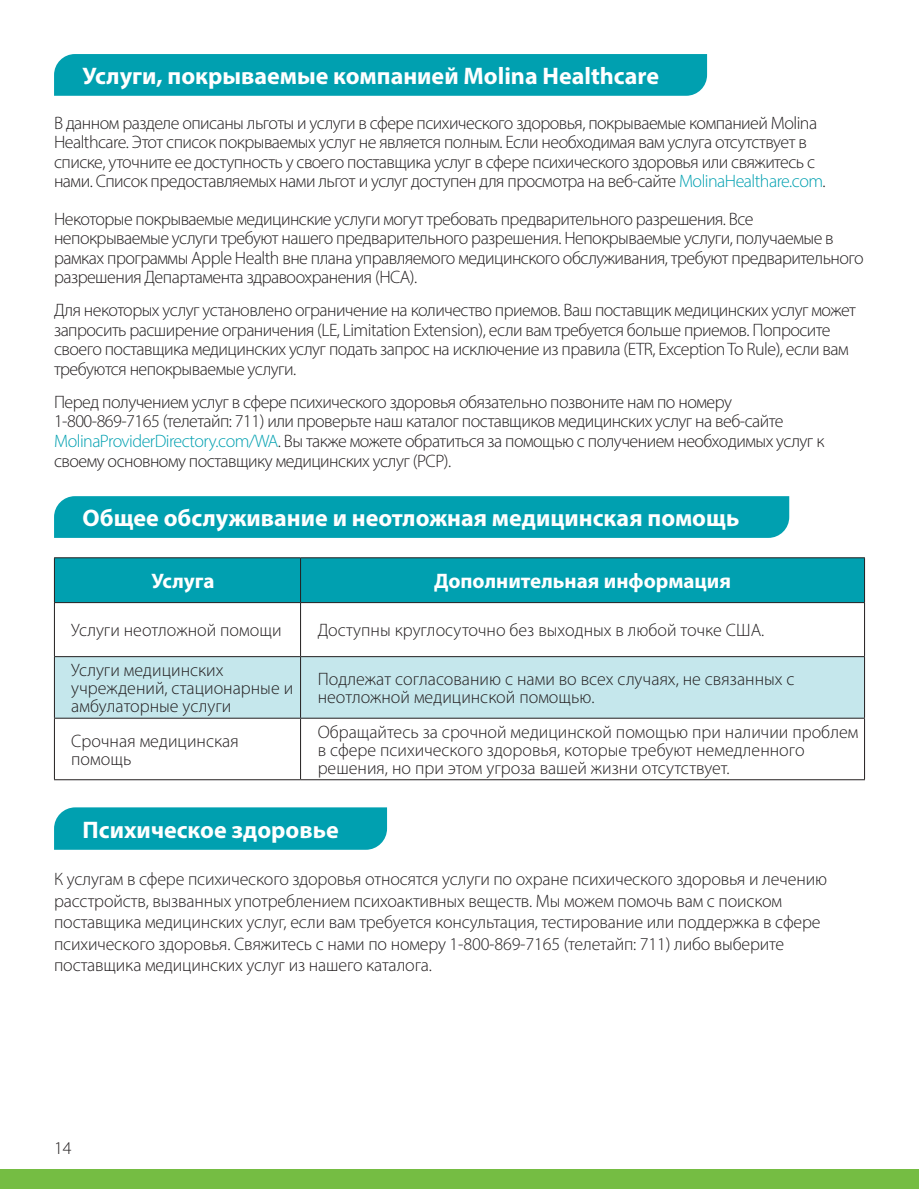
<style>
.page{position:relative;width:919px;height:1189px;background:#fff}
.page>*{position:absolute;margin:0;border:0;box-sizing:border-box;transform-origin:0 0}
.t1{font:700 24px "Myriad Pro";color:#fff}
.t2{font:700 21px "Myriad Pro";color:#fff}
.t3{font:300 18px/19.5px "Myriad Pro";letter-spacing:-.03em;color:#231f20}
.t4{font:300 18px/18px "Myriad Pro";color:#231f20}
.t5{font:300 18px/21.6px "Myriad Pro";letter-spacing:-.01em;color:#231f20}
.s1{color:#00a0b0}
</style>
<div class="page">
<div style="left:0;top:1168px;width:918px;height:20px;background:#75bd43"></div>
<div style="left:54px;top:54px;width:652px;height:42px;background:#00a0b0"></div>
<div style="left:54px;top:496px;width:734px;height:41px;background:#00a0b0"></div>
<div style="left:55px;top:558px;width:808px;height:44px;background:#00a0b0"></div>
<div style="left:55px;top:657px;width:808px;height:60px;background:#c5e7ec"></div>
<hr style="left:54px;top:557px;width:246px;height:1px;background:#231f20">
<hr style="left:54px;top:558px;width:1px;height:44px;background:#231f20">
<hr style="left:300px;top:557px;width:564px;height:1px;background:#231f20">
<hr style="left:300px;top:558px;width:1px;height:44px;background:#231f20">
<hr style="left:863px;top:558px;width:1px;height:44px;background:#231f20">
<hr style="left:54px;top:602px;width:246px;height:1px;background:#231f20">
<hr style="left:54px;top:602px;width:1px;height:54px;background:#231f20">
<hr style="left:300px;top:602px;width:564px;height:1px;background:#231f20">
<hr style="left:300px;top:602px;width:1px;height:54px;background:#231f20">
<hr style="left:863px;top:602px;width:1px;height:54px;background:#231f20">
<hr style="left:54px;top:656px;width:246px;height:1px;background:#231f20">
<hr style="left:54px;top:656px;width:1px;height:61px;background:#231f20">
<hr style="left:300px;top:656px;width:564px;height:1px;background:#231f20">
<hr style="left:300px;top:656px;width:1px;height:61px;background:#231f20">
<hr style="left:863px;top:656px;width:1px;height:61px;background:#231f20">
<hr style="left:54px;top:717px;width:246px;height:1px;background:#231f20">
<hr style="left:54px;top:718px;width:1px;height:61px;background:#231f20">
<hr style="left:300px;top:717px;width:564px;height:1px;background:#231f20">
<hr style="left:300px;top:718px;width:1px;height:61px;background:#231f20">
<hr style="left:863px;top:718px;width:1px;height:61px;background:#231f20">
<hr style="left:54px;top:779px;width:246px;height:1px;background:#231f20">
<hr style="left:300px;top:779px;width:564px;height:1px;background:#231f20">
<div style="left:54px;top:807px;width:333px;height:42px;background:#00a0b0"></div>
<h2 class="t1" style="left:83px;top:60px;width:577px">Услуги, покрываемые компанией Molina Healthcare</h2>
<p class="t3" style="left:54px;top:113px;width:772px">В данном разделе описаны льготы и услуги в сфере психического здоровья, покрываемые компанией Molina Healthcare. Этот список покрываемых услуг не является полным. Если необходимая вам услуга отсутствует в списке, уточните ее доступность у своего поставщика услуг в сфере психического здоровья или свяжитесь с нами. Список предоставляемых нами льгот и услуг доступен для просмотра на веб-сайте <span class="s1">MolinaHealthare.com</span>.</p>
<p class="t3" style="left:54px;top:209px;width:810px">Некоторые покрываемые медицинские услуги могут требовать предварительного разрешения. Все непокрываемые услуги требуют нашего предварительного разрешения. Непокрываемые услуги, получаемые в рамках программы Apple Health вне плана управляемого медицинского обслуживания, требуют предварительного разрешения Департамента здравоохранения (HCA).</p>
<p class="t3" style="left:54px;top:300px;width:803px">Для некоторых услуг установлено ограничение на количество приемов. Ваш поставщик медицинских услуг может запросить расширение ограничения (LE, Limitation Extension), если вам требуется больше приемов. Попросите своего поставщика медицинских услуг подать запрос на исключение из правила (ETR, Exception To Rule), если вам требуются непокрываемые услуги.</p>
<p class="t3" style="left:54px;top:392px;width:771px">Перед получением услуг в сфере психического здоровья обязательно позвоните нам по номеру 1-800-869-7165 (телетайп: 711) или проверьте наш каталог поставщиков медицинских услуг на веб-сайте <span class="s1">MolinaProviderDirectory.com/WA</span>. Вы также можете обратиться за помощью с получением необходимых услуг к своему основному поставщику медицинских услуг (PCP).</p>
<h2 class="t1" style="left:83px;top:502px;width:658px">Общее обслуживание и неотложная медицинская помощь</h2>
<p class="t2" style="left:151px;top:567px;width:64px">Услуга</p>
<p class="t2" style="left:434px;top:567px;width:298px">Дополнительная информация</p>
<p class="t4" style="left:71px;top:621px;width:212px">Услуги неотложной помощи</p>
<p class="t4" style="left:317px;top:621px;width:448px">Доступны круглосуточно без выходных в любой точке США.</p>
<p class="t4" style="left:71px;top:660px;width:223px">Услуги медицинских учреждений, стационарные и амбулаторные услуги</p>
<p class="t4" style="left:317px;top:669px;width:478px">Подлежат согласованию с нами во всех случаях, не связанных с неотложной медицинской помощью.</p>
<p class="t4" style="left:71px;top:731px;width:169px">Срочная медицинская помощь</p>
<p class="t4" style="left:317px;top:722px;width:542px">Обращайтесь за срочной медицинской помощью при наличии проблем в сфере психического здоровья, которые требуют немедленного решения, но при этом угроза вашей жизни отсутствует.</p>
<h2 class="t1" style="left:83px;top:813px;width:257px">Психическое здоровье</h2>
<p class="t5" style="left:54px;top:867px;width:774px">К услугам в сфере психического здоровья относятся услуги по охране психического здоровья и лечению расстройств, вызванных употреблением психоактивных веществ. Мы можем помочь вам с поиском поставщика медицинских услуг, если вам требуется консультация, тестирование или поддержка в сфере психического здоровья. Свяжитесь с нами по номеру 1-800-869-7165 (телетайп: 711) либо выберите поставщика медицинских услуг из нашего каталога.</p>
<p class="t3" style="left:54px;top:1137px;width:19px">14</p>
</div>
